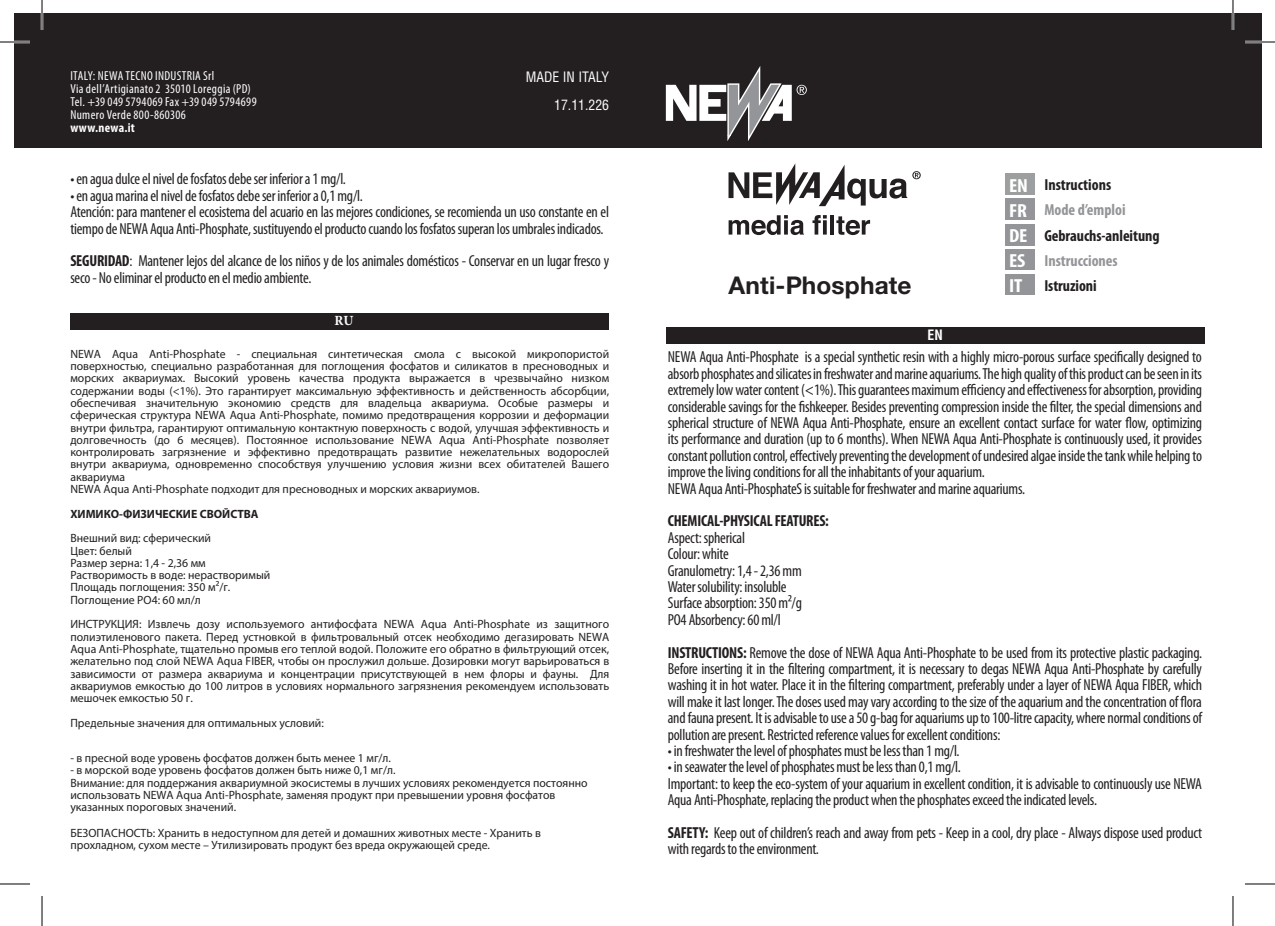
<style>
.page{position:relative;width:1275px;height:926px;background:#fff}
.page>*{position:absolute;margin:0;border:0;box-sizing:border-box;transform-origin:0 0}
.t1{font:700 24.4px "Helvetica Neue";letter-spacing:.005em;color:#231f20}
.t2{font:700 condensed 19px/25.2px "Myriad Pro";color:#fff;scale:1.1 1}
.t3{font:condensed 16px/16.4px "Myriad Pro";letter-spacing:-.015em;color:#231f20}
.t4{font:700 condensed 16px "Myriad Pro";letter-spacing:-.005em;color:#231f20}
.t5{font:700 condensed 16px "Myriad Pro";color:#939598}
.t6{font:condensed 14px/28px "Helvetica";color:#fff;text-align:right}
.t7{font:700 condensed 14px "Helvetica";color:#fff}
.t8{font:700 14px "Minion Pro";color:#fff}
.t9{font:condensed 13px/13px "Myriad Pro";letter-spacing:.025em;color:#fff}
.t10{font:700 condensed 13px "Myriad Pro";letter-spacing:.02em;color:#fff}
.t11{font:12px/12.2px "Myriad Pro";color:#231f20}
.t12{font:700 12px "Myriad Pro";color:#231f20}
.s1{font-weight:700}
</style>
<div class="page">
<div style="left:14px;top:14px;width:1247px;height:134px;background:#231f20"></div>
<div style="left:666px;top:327px;width:538px;height:16px;background:#231f20"></div>
<div style="left:70px;top:313px;width:539px;height:17px;background:#231f20"></div>
<svg style="left:666px;top:67px;width:141px;height:74px"></svg>
<div style="left:1004px;top:173px;width:30px;height:22px;background:#9c9e9f"></div>
<div style="left:1004px;top:223px;width:30px;height:22px;background:#939598"></div>
<div style="left:1004px;top:198px;width:30px;height:22px;background:#939598"></div>
<div style="left:1004px;top:249px;width:30px;height:21px;background:#939598"></div>
<div style="left:1004px;top:274px;width:30px;height:21px;background:#939598"></div>
<svg style="left:728px;top:215px;width:76px;height:20px"></svg>
<svg style="left:812px;top:215px;width:14px;height:20px"></svg>
<hr style="left:823px;top:220px;width:3px;height:15px;background:#231f20">
<hr style="left:830px;top:215px;width:4px;height:20px;background:#231f20">
<svg style="left:836px;top:216px;width:34px;height:19px"></svg>
<svg style="left:728px;top:163px;width:192px;height:43px"></svg>
<hr style="left:0;top:41px;width:30px;height:2px;background:#fff">
<hr style="left:1245px;top:41px;width:30px;height:2px;background:#fff">
<hr style="left:41px;top:0;width:2px;height:30px;background:#fff">
<hr style="left:1231px;top:0;width:3px;height:30px;background:#fff">
<hr style="left:0;top:42px;width:30px;height:1px;background:#000">
<hr style="left:1245px;top:42px;width:30px;height:1px;background:#000">
<hr style="left:0;top:884px;width:30px;height:1px;background:#000">
<hr style="left:1245px;top:884px;width:30px;height:1px;background:#000">
<hr style="left:42px;top:0;width:1px;height:30px;background:#000">
<hr style="left:42px;top:896px;width:1px;height:30px;background:#000">
<hr style="left:1232px;top:0;width:1px;height:30px;background:#000">
<hr style="left:1232px;top:896px;width:1px;height:30px;background:#000">
<p class="t9" style="left:70px;top:69px;width:188px">ITALY: NEWA TECNO INDUSTRIA Srl<br>Via dell’Artigianato 2 35010 Loreggia (PD)<br>Tel. +39 049 5794069 Fax +39 049 5794699<br>Numero Verde 800-860306</p>
<p class="t10" style="left:70px;top:120px;width:66px">www.newa.it</p>
<p class="t6" style="left:526px;top:62px;width:85px">MADE IN ITALY<br>17.11.226</p>
<p class="t3" style="left:70px;top:171px;width:277px">• en agua dulce el nivel de fosfatos debe ser inferior a 1 mg/l.</p>
<p class="t3" style="left:70px;top:187px;width:540px">• en agua marina el nivel de fosfatos debe ser inferior a 0,1 mg/l.<br>Atención: para mantener el ecosistema del acuario en las mejores condiciones, se recomienda un uso constante en el tiempo de NEWA Aqua Anti-Phosphate, sustituyendo el producto cuando los fosfatos superan los umbrales indicados.</p>
<p class="t3" style="left:70px;top:253px;width:540px"><span class="s1">SEGURIDAD</span>: Mantener lejos del alcance de los niños y de los animales domésticos - Conservar en un lugar fresco y seco - No eliminar el producto en el medio ambiente.</p>
<p class="t8" style="left:334px;top:311px;width:21px">RU</p>
<p class="t11" style="left:70px;top:347px;width:540px">NEWA Aqua Anti-Phosphate - специальная синтетическая смола с высокой микропористой поверхностью, специально разработанная для поглощения фосфатов и силикатов в пресноводных и морских аквариумах. Высокий уровень качества продукта выражается в чрезвычайно низком содержании воды (&lt;1%). Это гарантирует максимальную эффективность и действенность абсорбции, обеспечивая значительную экономию средств для владельца аквариума. Особые размеры и сферическая структура NEWA Aqua Anti-Phosphate, помимо предотвращения коррозии и деформации внутри фильтра, гарантируют оптимальную контактную поверхность с водой, улучшая эффективность и долговечность (до 6 месяцев). Постоянное использование NEWA Aqua Anti-Phosphate позволяет контролировать загрязнение и эффективно предотвращать развитие нежелательных водорослей внутри аквариума, одновременно способствуя улучшению условия жизни всех обитателей Вашего аквариума<br>NEWA Aqua Anti-Phosphate подходит для пресноводных и морских аквариумов.</p>
<p class="t12" style="left:70px;top:506px;width:190px">ХИМИКО-ФИЗИЧЕСКИЕ СВОЙСТВА</p>
<p class="t11" style="left:70px;top:532px;width:201px">Внешний вид: сферический<br>Цвет: белый<br>Размер зерна: 1,4 - 2,36 мм<br>Растворимость в воде: нерастворимый<br>Площадь поглощения: 350 м²/г.<br>Поглощение PO4: 60 мл/л</p>
<p class="t11" style="left:70px;top:618px;width:540px;text-align:justify">ИНСТРУКЦИЯ: Извлечь дозу используемого антифосфата NEWA Aqua Anti-Phosphate из защитного полиэтиленового пакета. Перед устновкой в фильтровальный отсек необходимо дегазировать NEWA Aqua Anti-Phosphate, тщательно промыв его теплой водой. Положите его обратно в фильтрующий отсек, желательно под слой NEWA Aqua FIBER, чтобы он прослужил дольше. Дозировки могут варьироваться в зависимости от размера аквариума и концентрации присутствующей в нем флоры и фауны. Для аквариумов емкостью до 100 литров в условиях нормального загрязнения рекомендуем использовать мешочек емкостью 50 г.</p>
<p class="t11" style="left:70px;top:716px;width:255px">Предельные значения для оптимальных условий:</p>
<p class="t11" style="left:70px;top:752px;width:322px">- в пресной воде уровень фосфатов должен быть менее 1 мг/л.</p>
<p class="t11" style="left:70px;top:764px;width:519px">- в морской воде уровень фосфатов должен быть ниже 0,1 мг/л.<br>Внимание: для поддержания аквариумной экосистемы в лучших условиях рекомендуется постоянно использовать NEWA Aqua Anti-Phosphate, заменяя продукт при превышении уровня фосфатов указанных пороговых значений.</p>
<p class="t11" style="left:70px;top:826px;width:472px">БЕЗОПАСНОСТЬ: Хранить в недоступном для детей и домашних животных месте - Хранить в прохладном, сухом месте – Утилизировать продукт без вреда окружающей среде.</p>
<p class="t4" style="left:1044px;top:174px;width:68px">Instructions</p>
<p class="t5" style="left:1044px;top:200px;width:83px">Mode d’emploi</p>
<p class="t4" style="left:1044px;top:225px;width:117px">Gebrauchs-anleitung</p>
<p class="t5" style="left:1044px;top:251px;width:75px">Instrucciones</p>
<p class="t2" style="left:1009px;top:172px;width:19px">EN</p>
<p class="t2" style="left:1009px;top:222px;width:18px">DE</p>
<p class="t2" style="left:1009px;top:197px;width:18px">FR</p>
<p class="t2" style="left:1009px;top:248px;width:16px">ES<br>IT</p>
<h1 class="t1" style="left:728px;top:270px;width:185px">Anti-Phosphate</h1>
<p class="t4" style="left:1044px;top:276px;width:54px">Istruzioni</p>
<p class="t7" style="left:927px;top:326px;width:17px">EN</p>
<p class="t3" style="left:668px;top:349px;width:536px">NEWA Aqua Anti-Phosphate is a special synthetic resin with a highly micro-porous surface specifically designed to absorb phosphates and silicates in freshwater and marine aquariums. The high quality of this product can be seen in its extremely low water content (&lt;1%). This guarantees maximum efficiency and effectiveness for absorption, providing considerable savings for the fishkeeper. Besides preventing compression inside the filter, the special dimensions and spherical structure of NEWA Aqua Anti-Phosphate, ensure an excellent contact surface for water flow, optimizing its performance and duration (up to 6 months). When NEWA Aqua Anti-Phosphate is continuously used, it provides constant pollution control, effectively preventing the development of undesired algae inside the tank while helping to improve the living conditions for all the inhabitants of your aquarium.<br>NEWA Aqua Anti-PhosphateS is suitable for freshwater and marine aquariums.</p>
<p class="t4" style="left:668px;top:511px;width:163px">CHEMICAL-PHYSICAL FEATURES:</p>
<p class="t3" style="left:668px;top:529px;width:136px">Aspect: spherical<br>Colour: white<br>Granulometry: 1,4 - 2,36 mm<br>Water solubility: insoluble<br>Surface absorption: 350 m²/g<br>PO4 Absorbency: 60 ml/l</p>
<p class="t3" style="left:668px;top:644px;width:536px;text-align:justify"><span class="s1">INSTRUCTIONS:</span> Remove the dose of NEWA Aqua Anti-Phosphate to be used from its protective plastic packaging.<br>Before inserting it in the filtering compartment, it is necessary to degas NEWA Aqua Anti-Phosphate by carefully washing it in hot water. Place it in the filtering compartment, preferably under a layer of NEWA Aqua FIBER, which will make it last longer. The doses used may vary according to the size of the aquarium and the concentration of flora and fauna present. It is advisable to use a 50 g-bag for aquariums up to 100-litre capacity, where normal conditions of pollution are present. Restricted reference values for excellent conditions:</p>
<p class="t3" style="left:668px;top:742px;width:293px">• in freshwater the level of phosphates must be less than 1 mg/l.</p>
<p class="t3" style="left:668px;top:759px;width:536px">• in seawater the level of phosphates must be less than 0,1 mg/l.<br>Important: to keep the eco-system of your aquarium in excellent condition, it is advisable to continuously use NEWA<br>Aqua Anti-Phosphate, replacing the product when the phosphates exceed the indicated levels.</p>
<p class="t3" style="left:668px;top:824px;width:536px"><span class="s1">SAFETY:</span> Keep out of children’s reach and away from pets - Keep in a cool, dry place - Always dispose used product with regards to the environment.</p>
</div>
